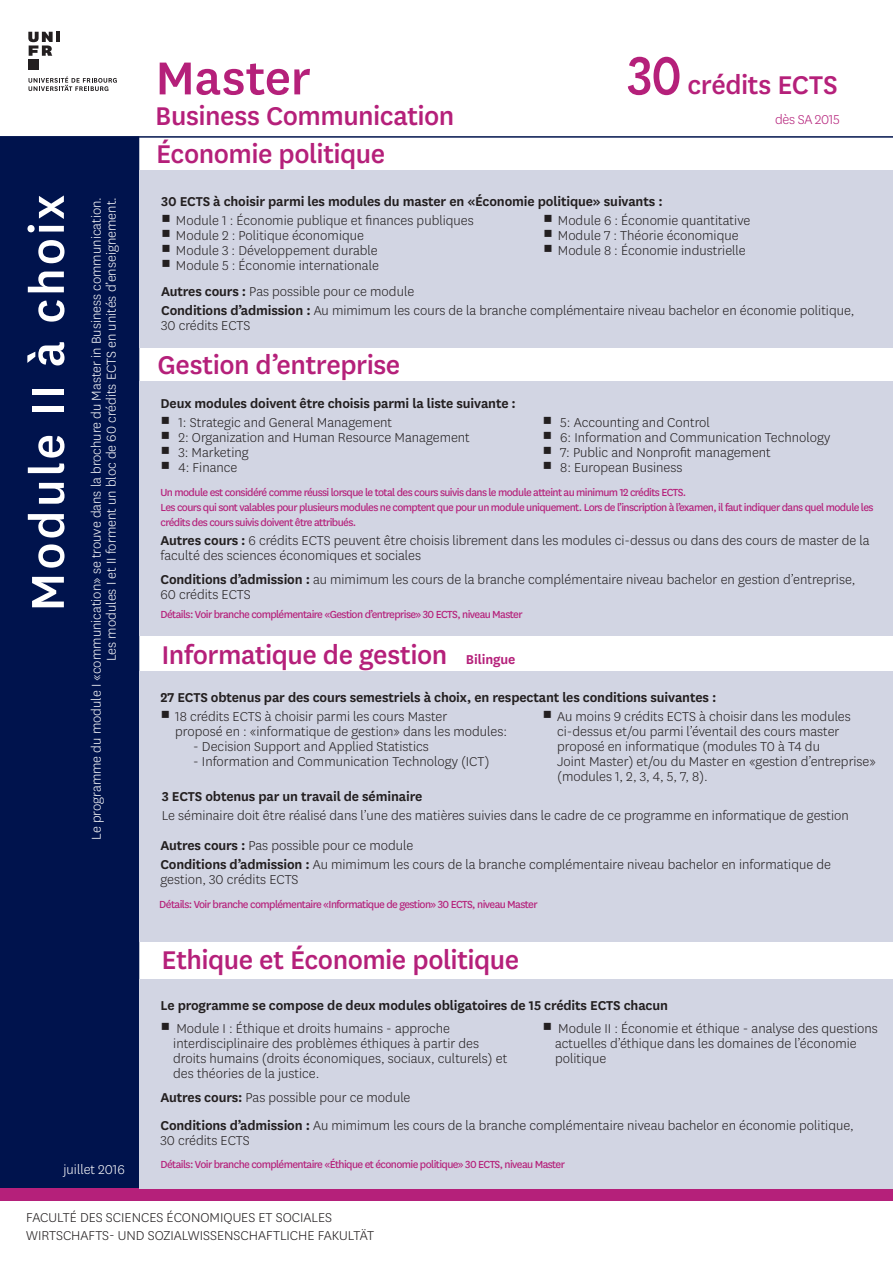
<style>
.page{position:relative;width:893px;height:1263px;background:#fff}
.page>*{position:absolute;margin:0;border:0;box-sizing:border-box;transform-origin:0 0}
.t1{font:500 54px "National Uni Fr";letter-spacing:.05em;color:#fff}
.t2{font:500 54px "National Uni Fr";letter-spacing:-.01em;color:#b5207a}
.t3{font:500 30px "National Uni Fr";letter-spacing:-.015em;color:#b5207a}
.t4{font:300 15px/15px "National Uni Fr";color:#231f20}
.t5{font:600 15px "National Uni Fr";letter-spacing:-.01em;color:#231f20}
.t6{font:300 15px/15px "National Uni Fr";color:#fff;text-align:right}
.t7{font:300 15px "National Uni Fr";letter-spacing:-.02em;color:#b5207a}
.t8{font:12px/15px "National Uni Fr";letter-spacing:-.05em;color:#b5207a}
.s1{font-size:62.7px}
.s2{font-weight:600}
.s3{font-weight:600;font-size:15px}
</style>
<div class="page">
<div style="left:0;top:138px;width:139px;height:1050px;background:#00134d"></div>
<div style="left:0;top:1188px;width:893px;height:13px;background:#b5207a"></div>
<hr style="left:0;top:136px;width:893px;height:2px;background:#00134d">
<svg style="left:29px;top:77px;width:88px;height:14px"></svg>
<hr style="left:56px;top:32px;width:4px;height:10px;background:#231f20">
<div style="left:28px;top:59px;width:11px;height:10px;background:#231f20"></div>
<svg style="left:28px;top:32px;width:25px;height:24px"></svg>
<div style="left:140px;top:170px;width:753px;height:178px;background:#d2d5e3"></div>
<div style="left:139px;top:382px;width:754px;height:254px;background:#d2d5e3"></div>
<div style="left:139px;top:671px;width:754px;height:271px;background:#d2d5e3"></div>
<div style="left:139px;top:979px;width:754px;height:209px;background:#d2d5e3"></div>
<p class="t2" style="left:155px;top:41px;width:157px">Master</p>
<p class="t3" style="left:627px;top:65px;width:212px"><span class="s1">30</span> crédits ECTS</p>
<p class="t3" style="left:155px;top:95px;width:301px">Business Communication</p>
<p class="t3" style="left:156px;top:134px;width:231px">Économie politique</p>
<p class="t7" style="left:775px;top:110px;width:66px">dès SA 2015</p>
<p class="t1" style="left:11px;top:612px;width:418px;rotate:-90deg">Module II à choix</p>
<p class="t6" style="left:88px;top:840px;width:644px;rotate:-90deg">Le programme du module I «communication» se trouve dans la brochure du Master in Business communication.<br>Les modules I et II forment un bloc de 60 crédits ECTS en unités d’enseignement.</p>
<p class="t5" style="left:161px;top:191px;width:503px">30 ECTS à choisir parmi les modules du master en «Économie politique» suivants :</p>
<p class="t4" style="left:176px;top:213px;width:299px">Module 1 : Économie publique et finances publiques</p>
<p class="t4" style="left:176px;top:228px;width:190px">Module 2 : Politique économique</p>
<p class="t4" style="left:176px;top:243px;width:203px">Module 3 : Développement durable</p>
<p class="t4" style="left:176px;top:258px;width:204px">Module 5 : Économie internationale</p>
<p class="t4" style="left:558px;top:213px;width:194px">Module 6 : Économie quantitative</p>
<p class="t4" style="left:558px;top:228px;width:182px">Module 7 : Théorie économique</p>
<p class="t4" style="left:558px;top:243px;width:189px">Module 8 : Économie industrielle</p>
<p class="t4" style="left:161px;top:283px;width:255px"><span class="s2">Autres cours :</span> Pas possible pour ce module</p>
<p class="t4" style="left:161px;top:302px;width:695px"><span class="s2">Conditions d’admission :</span> Au mimimum les cours de la branche complémentaire niveau bachelor en économie politique,</p>
<p class="t4" style="left:161px;top:317px;width:91px">30 crédits ECTS</p>
<p class="t3" style="left:157px;top:344px;width:245px">Gestion d’entreprise</p>
<p class="t5" style="left:161px;top:393px;width:357px">Deux modules doivent être choisis parmi la liste suivante :</p>
<p class="t4" style="left:178px;top:415px;width:215px">1: Strategic and General Management</p>
<p class="t4" style="left:178px;top:430px;width:293px">2: Organization and Human Resource Management</p>
<p class="t4" style="left:178px;top:445px;width:72px">3: Marketing</p>
<p class="t4" style="left:178px;top:460px;width:61px">4: Finance</p>
<p class="t4" style="left:560px;top:415px;width:151px">5: Accounting and Control</p>
<p class="t4" style="left:560px;top:430px;width:272px">6: Information and Communication Technology</p>
<p class="t4" style="left:560px;top:445px;width:212px">7: Public and Nonprofit management</p>
<p class="t4" style="left:560px;top:460px;width:124px">8: European Business</p>
<p class="t8" style="left:161px;top:484px;width:527px">Un module est considéré comme réussi lorsque le total des cours suivis dans le module atteint au minimum 12 crédits ECTS.</p>
<p class="t8" style="left:161px;top:499px;width:714px">Les cours qui sont valables pour plusieurs modules ne comptent que pour un module uniquement. Lors de l’inscription à l’examen, il faut indiquer dans quel module les crédits des cours suivis doivent être attribués.</p>
<p class="t4" style="left:161px;top:532px;width:711px"><span class="s2">Autres cours :</span> 6 crédits ECTS peuvent être choisis librement dans les modules ci-dessus ou dans des cours de master de la faculté des sciences économiques et sociales</p>
<p class="t4" style="left:161px;top:571px;width:696px"><span class="s2">Conditions d’admission :</span> au mimimum les cours de la branche complémentaire niveau bachelor en gestion d’entreprise,</p>
<p class="t4" style="left:161px;top:586px;width:92px">60 crédits ECTS</p>
<p class="t8" style="left:161px;top:606px;width:364px">Détails: Voir branche complémentaire «Gestion d’entreprise» 30 ECTS, niveau Master</p>
<p class="t3" style="left:162px;top:634px;width:355px">Informatique de gestion <span class="s3">Bilingue</span></p>
<p class="t5" style="left:161px;top:687px;width:557px">27 ECTS obtenus par des cours semestriels à choix, en respectant les conditions suivantes :</p>
<p class="t4" style="left:175px;top:709px;width:333px">18 crédits ECTS à choisir parmi les cours Master<br>proposé en : «informatique de gestion» dans les modules:</p>
<p class="t4" style="left:193px;top:739px;width:237px">- Decision Support and Applied Statistics</p>
<p class="t4" style="left:193px;top:754px;width:298px">- Information and Communication Technology (ICT)</p>
<p class="t4" style="left:557px;top:709px;width:320px">Au moins 9 crédits ECTS à choisir dans les modules ci-dessus et/ou parmi l’éventail des cours master proposé en informatique (modules T0 à T4 du<br>Joint Master) et/ou du Master en «gestion d’entreprise» (modules 1, 2, 3, 4, 5, 7, 8).</p>
<p class="t5" style="left:162px;top:786px;width:262px">3 ECTS obtenus par un travail de séminaire</p>
<p class="t4" style="left:162px;top:807px;width:689px">Le séminaire doit être réalisé dans l’une des matières suivies dans le cadre de ce programme en informatique de gestion</p>
<p class="t4" style="left:160px;top:837px;width:255px"><span class="s2">Autres cours :</span> Pas possible pour ce module</p>
<p class="t4" style="left:160px;top:857px;width:672px"><span class="s2">Conditions d’admission :</span> Au mimimum les cours de la branche complémentaire niveau bachelor en informatique de gestion, 30 crédits ECTS</p>
<p class="t8" style="left:159px;top:896px;width:380px">Détails: Voir branche complémentaire «Informatique de gestion» 30 ECTS, niveau Master</p>
<p class="t6" style="left:64px;top:1162px;width:63px">juillet 2016</p>
<p class="t3" style="left:162px;top:939px;width:359px">Ethique et Économie politique</p>
<p class="t5" style="left:161px;top:995px;width:509px">Le programme se compose de deux modules obligatoires de 15 crédits ECTS chacun</p>
<p class="t4" style="left:173px;top:1021px;width:336px">Module I : Éthique et droits humains - approche interdisciplinaire des problèmes éthiques à partir des droits humains (droits économiques, sociaux, culturels) et des théories de la justice.</p>
<p class="t4" style="left:555px;top:1021px;width:324px">Module II : Économie et éthique - analyse des questions actuelles d’éthique dans les domaines de l’économie politique</p>
<p class="t4" style="left:161px;top:1089px;width:251px"><span class="s2">Autres cours:</span> Pas possible pour ce module</p>
<p class="t4" style="left:161px;top:1117px;width:695px"><span class="s2">Conditions d’admission :</span> Au mimimum les cours de la branche complémentaire niveau bachelor en économie politique,</p>
<p class="t4" style="left:161px;top:1132px;width:91px">30 crédits ECTS</p>
<p class="t8" style="left:161px;top:1156px;width:406px">Détails: Voir branche complémentaire «Éthique et économie politique» 30 ECTS, niveau Master</p>
<p class="t4" style="left:26px;top:1209px;width:307px">FACULTÉ DES SCIENCES ÉCONOMIQUES ET SOCIALES</p>
<p class="t4" style="left:26px;top:1227px;width:349px">WIRTSCHAFTS- UND SOZIALWISSENSCHAFTLICHE FAKULTÄT</p>
</div>
